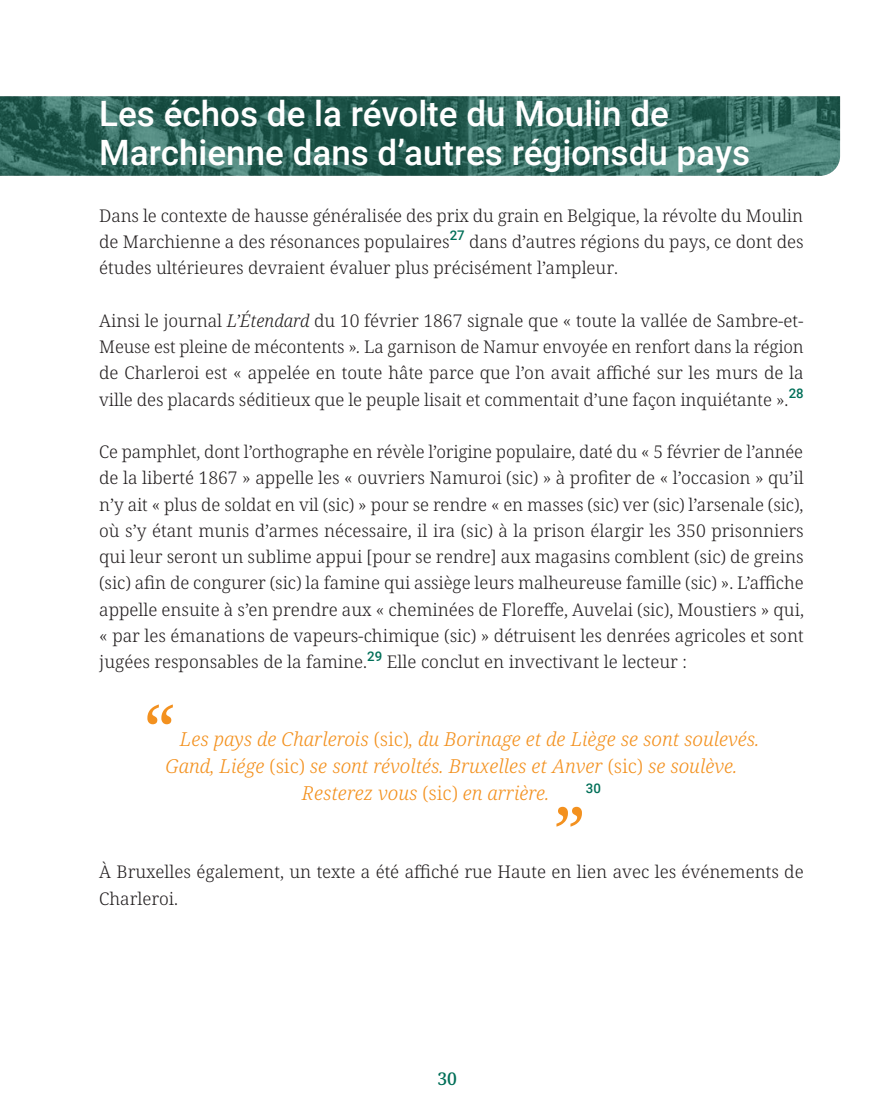
<style>
.page{position:relative;width:893px;height:1117px;background:#fff}
.page>*{position:absolute;margin:0;border:0;box-sizing:border-box;transform-origin:0 0}
._4__CITATIONS_-_Carnet_Carhop_VD{font:70px "Noto Serif";color:#f3911f}
.Titres_Niv_2_en_2_ligne_en_intro_de_text{font:500 35px/38.5px "Roboto";color:#fff}
._4__CITATIONS_-_Carnet_Carhop_VD-2{font:italic 300 19.25px "Noto Serif";color:#f3911f}
._3__TEXTE_COURANT_-_Carnet_Carhop_VD{font:300 17.5px/26.2px "Noto Serif";color:#231f20;text-align:justify}
.t1{font:500 17.5px "Noto Serif";color:#016f58}
._4__CITATIONS_-_Carnet_Carhop_VD-3{font:500 13.3px "Roboto";color:#016f58}
.s1{font-style:italic}
.s2{font-style:normal}
</style>
<div class="page">
<svg style="left:0;top:96px;width:840px;height:80px;background:#31675d"></svg>
<p class="Titres_Niv_2_en_2_ligne_en_intro_de_text" style="left:99px;top:93px;width:652px">Les échos de la révolte du Moulin de<br>Marchienne dans d’autres régionsdu pays</p>
<p class="_3__TEXTE_COURANT_-_Carnet_Carhop_VD" style="left:99px;top:203px;width:706px">Dans le contexte de hausse généralisée des prix du grain en Belgique, la révolte du Moulin de Marchienne a des résonances populaires<sup>27</sup> dans d’autres régions du pays, ce dont des études ultérieures devraient évaluer plus précisément l’ampleur.</p>
<p class="_3__TEXTE_COURANT_-_Carnet_Carhop_VD" style="left:99px;top:308px;width:706px">Ainsi le journal <span class="s1">L’Étendard</span> du 10 février 1867 signale que « toute la vallée de Sambre-et-Meuse est pleine de mécontents »<span class="s1">.</span> La garnison de Namur envoyée en renfort dans la région de Charleroi est « appelée en toute hâte parce que l’on avait affiché sur les murs de la ville des placards séditieux que le peuple lisait et commentait d’une façon inquiétante ».<sup>28</sup></p>
<p class="_3__TEXTE_COURANT_-_Carnet_Carhop_VD" style="left:99px;top:439px;width:706px">Ce pamphlet, dont l’orthographe en révèle l’origine populaire, daté du « 5 février de l’année de la liberté 1867 » appelle les « ouvriers Namuroi (sic) » à profiter de « l’occasion » qu’il n’y ait « plus de soldat en vil (sic) » pour se rendre « en masses (sic) ver (sic) l’arsenale (sic), où s’y étant munis d’armes nécessaire, il ira (sic) à la prison élargir les 350 prisonniers qui leur seront un sublime appui [pour se rendre] aux magasins comblent (sic) de greins (sic) afin de congurer (sic) la famine qui assiège leurs malheureuse famille (sic) ». L’affiche appelle ensuite à s’en prendre aux « cheminées de Floreffe, Auvelai (sic), Moustiers » qui, « par les émanations de vapeurs-chimique (sic) » détruisent les denrées agricoles et sont jugées responsables de la famine.<sup>29</sup> Elle conclut en invectivant le lecteur :</p>
<p class="_4__CITATIONS_-_Carnet_Carhop_VD" style="left:143px;top:681px;width:33px">“</p>
<p class="_4__CITATIONS_-_Carnet_Carhop_VD-2" style="left:180px;top:725px;width:581px">Les pays de Charlerois <span class="s2">(sic)</span>, du Borinage et de Liège se sont soulevés.</p>
<p class="_4__CITATIONS_-_Carnet_Carhop_VD-2" style="left:166px;top:752px;width:573px">Gand, Liége <span class="s2">(sic)</span> se sont révoltés. Bruxelles et Anver <span class="s2">(sic)</span> se soulève.</p>
<p class="_4__CITATIONS_-_Carnet_Carhop_VD-2" style="left:302px;top:780px;width:249px">Resterez vous <span class="s2">(sic)</span> en arrière.</p>
<p class="_4__CITATIONS_-_Carnet_Carhop_VD" style="left:554px;top:742px;width:33px">„</p>
<p class="_4__CITATIONS_-_Carnet_Carhop_VD-3" style="left:586px;top:778px;width:17px">30</p>
<p class="_3__TEXTE_COURANT_-_Carnet_Carhop_VD" style="left:99px;top:859px;width:706px">À Bruxelles également, un texte a été affiché rue Haute en lien avec les événements de<br>Charleroi.</p>
<p class="t1" style="left:437px;top:1065px;width:21px">30</p>
</div>
